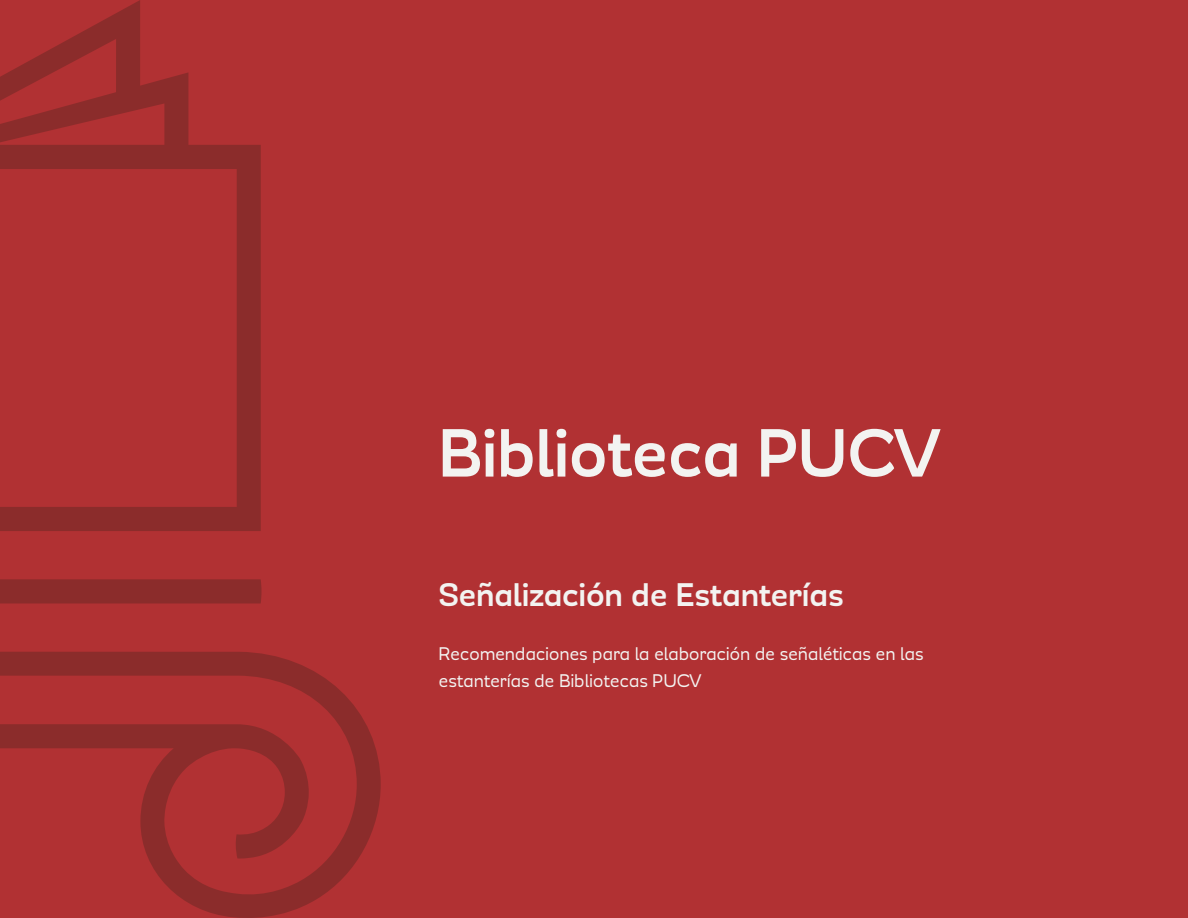
<style>
.page{position:relative;width:1188px;height:918px;background:#b13133}
.page>*{position:absolute;margin:0;border:0;box-sizing:border-box;transform-origin:0 0}
.t1{font:700 78px "Modernica";letter-spacing:-.01em;color:#f3f3f1}
.t2{font:700 37.5px "Modernica";letter-spacing:-.015em;color:#f3f3f1}
.t3{font:21px/27px "Modernica";letter-spacing:-.015em;color:#f3f3f1}
</style>
<div class="page">
<svg style="left:0;top:0;width:261px;height:531px"></svg>
<svg style="left:0;top:579px;width:262px;height:25px;background:#8c2c2b"></svg>
<svg style="left:0;top:652px;width:381px;height:266px"></svg>
<p class="t1" style="left:439px;top:417px;width:502px">Biblioteca PUCV</p>
<p class="t2" style="left:439px;top:578px;width:407px">Señalización de Estanterías</p>
<p class="t3" style="left:439px;top:641px;width:487px">Recomendaciones para la elaboración de señaléticas en las estanterías de Bibliotecas PUCV</p>
</div>
